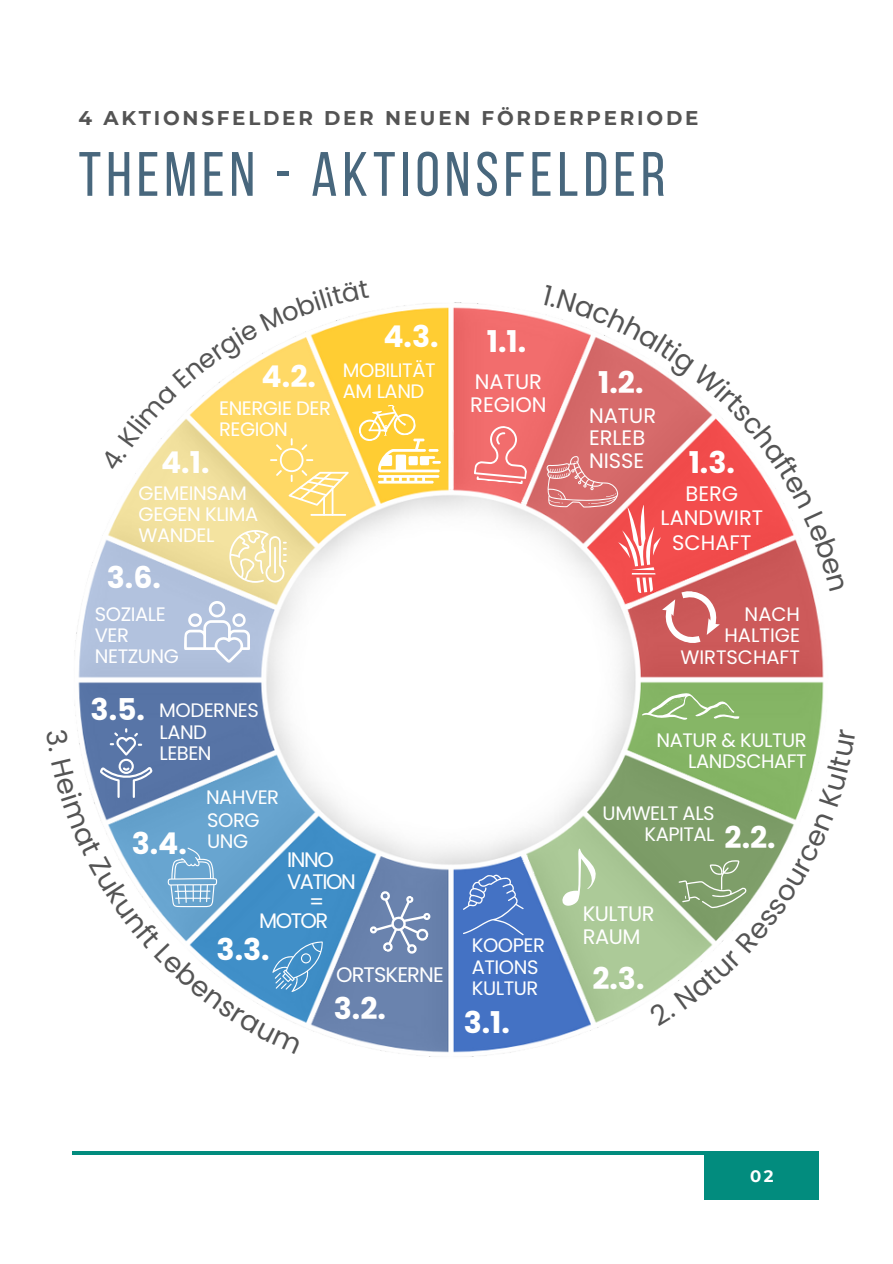
<style>
.page{position:relative;width:893px;height:1264px;background:#fff}
.page>*{position:absolute;margin:0;border:0;box-sizing:border-box;transform-origin:0 0}
.t1{font:62.55px "Bebas Neue";letter-spacing:.08em;color:#48677d}
.t2{font:700 30px "Poppins";color:#fff}
.t3{font:21px "Poppins";color:#fff}
.t4{font:21px "Poppins";letter-spacing:-.04em;color:#fff}
.t5{font:700 19.8px "Montserrat";letter-spacing:.14em;color:#545454}
.t6{font:19.5px/21.3px "Poppins";letter-spacing:-.025em;color:#fff;text-align:right}
.t7{font:19.5px "Poppins";color:#fff}
.t8{font:700 16.5px "Montserrat";color:#fff}
</style>
<div class="page">
<div style="left:704px;top:1153px;width:114px;height:46px;background:#028c7e"></div>
<hr style="left:72px;top:1151px;width:747px;height:3px;background:#028c7e">
<img style="left:74px;top:302px;width:750px;height:755px">
<svg style="left:474px;top:423px;width:57px;height:61px;background:#f28080"></svg>
<svg style="left:641px;top:692px;width:99px;height:29px;background:#98c07d"></svg>
<svg style="left:561px;top:848px;width:38px;height:60px"></svg>
<svg style="left:463px;top:874px;width:60px;height:61px;background:#5881ca"></svg>
<svg style="left:360px;top:884px;width:80px;height:80px;background:#7b91b6"></svg>
<svg style="left:184px;top:601px;width:66px;height:61px"></svg>
<hr style="left:323px;top:496px;width:2px;height:20px;background:#fff">
<hr style="left:331px;top:487px;width:2px;height:29px;background:#fff">
<hr style="left:310px;top:514px;width:36px;height:2px;background:#fff">
<svg style="left:229px;top:530px;width:58px;height:53px"></svg>
<svg style="left:541px;top:302px;width:283px;height:343px"></svg>
<svg style="left:648px;top:812px;width:176px;height:213px"></svg>
<svg style="left:818px;top:728px;width:6px;height:78px"></svg>
<svg style="left:74px;top:728px;width:249px;height:326px"></svg>
<svg style="left:100px;top:302px;width:341px;height:204px"></svg>
<p class="t5" style="left:79px;top:105px;width:621px">4 AKTIONSFELDER DER NEUEN FÖRDERPERIODE</p>
<p class="t1" style="left:79px;top:149px;width:588px">THEMEN - AKTIONSFELDER</p>
<p class="t2" style="left:261px;top:356px;width:56px">4.2.</p>
<p class="t2" style="left:161px;top:441px;width:50px">4.1.</p>
<p class="t6" style="left:219px;top:397px;width:113px">ENERGIE DER</p>
<p class="t6" style="left:219px;top:418px;width:70px">REGION</p>
<p class="t6" style="left:139px;top:482px;width:110px">GEMEINSAM</p>
<p class="t6" style="left:139px;top:503px;width:121px">GEGEN KLIMA</p>
<p class="t6" style="left:139px;top:525px;width:77px">WANDEL</p>
<p class="t2" style="left:107px;top:557px;width:56px">3.6.</p>
<p class="t6" style="left:95px;top:603px;width:72px;text-align:left">SOZIALE<br>VER</p>
<p class="t6" style="left:95px;top:646px;width:86px">NETZUNG</p>
<p class="t2" style="left:91px;top:688px;width:56px">3.5.</p>
<p class="t6" style="left:159px;top:699px;width:101px">MODERNES</p>
<p class="t6" style="left:159px;top:721px;width:49px">LAND</p>
<p class="t6" style="left:159px;top:742px;width:54px">LEBEN</p>
<p class="t6" style="left:206px;top:786px;width:75px">NAHVER</p>
<p class="t2" style="left:383px;top:316px;width:57px">4.3.</p>
<p class="t6" style="left:343px;top:359px;width:94px">MOBILITÄT</p>
<p class="t6" style="left:343px;top:380px;width:83px">AM LAND</p>
<p class="t2" style="left:132px;top:822px;width:57px">3.4.</p>
<p class="t6" style="left:207px;top:809px;width:54px">SORG</p>
<p class="t6" style="left:207px;top:830px;width:43px">UNG</p>
<p class="t3" style="left:287px;top:844px;width:48px">INNO</p>
<p class="t3" style="left:287px;top:867px;width:70px">VATION</p>
<p class="t3" style="left:309px;top:886px;width:17px">=</p>
<p class="t3" style="left:259px;top:905px;width:71px">MOTOR</p>
<p class="t2" style="left:216px;top:928px;width:55px">3.3.</p>
<p class="t4" style="left:336px;top:959px;width:109px">ORTSKERNE</p>
<p class="t2" style="left:334px;top:987px;width:54px">3.2.</p>
<p class="t2" style="left:487px;top:320px;width:41px">1.1.</p>
<p class="t3" style="left:475px;top:367px;width:69px">NATUR</p>
<p class="t3" style="left:470px;top:389px;width:78px">REGION</p>
<p class="t6" style="left:472px;top:934px;width:75px">KOOPER</p>
<p class="t6" style="left:472px;top:956px;width:68px">ATIONS</p>
<p class="t6" style="left:472px;top:977px;width:68px">KULTUR</p>
<p class="t2" style="left:463px;top:1001px;width:48px">3.1.</p>
<p class="t2" style="left:598px;top:361px;width:47px">1.2.</p>
<p class="t3" style="left:589px;top:401px;width:69px">NATUR</p>
<p class="t3" style="left:589px;top:423px;width:58px">ERLEB</p>
<p class="t3" style="left:589px;top:446px;width:57px">NISSE</p>
<p class="t2" style="left:688px;top:442px;width:48px">1.3.</p>
<p class="t3" style="left:685px;top:478px;width:54px">BERG</p>
<p class="t3" style="left:660px;top:503px;width:104px">LANDWIRT</p>
<p class="t3" style="left:672px;top:528px;width:81px">SCHAFT</p>
<p class="t6" style="left:744px;top:603px;width:57px">NACH</p>
<p class="t7" style="left:724px;top:622px;width:77px">HALTIGE</p>
<p class="t7" style="left:680px;top:643px;width:121px">WIRTSCHAFT</p>
<p class="t2" style="left:745px;top:613px;width:50px">1.4.</p>
<p class="t6" style="left:656px;top:729px;width:152px">NATUR &amp; KULTUR</p>
<p class="t6" style="left:688px;top:751px;width:120px">LANDSCHAFT</p>
<p class="t2" style="left:756px;top:739px;width:47px">2.1.</p>
<p class="t6" style="left:602px;top:802px;width:114px">UMWELT ALS<br>KAPITAL</p>
<p class="t2" style="left:724px;top:816px;width:53px">2.2.</p>
<p class="t3" style="left:582px;top:899px;width:73px">KULTUR</p>
<p class="t3" style="left:582px;top:921px;width:59px">RAUM</p>
<p class="t2" style="left:592px;top:957px;width:54px">2.3.</p>
<p class="t8" style="left:750px;top:1165px;width:25px">02</p>
</div>
